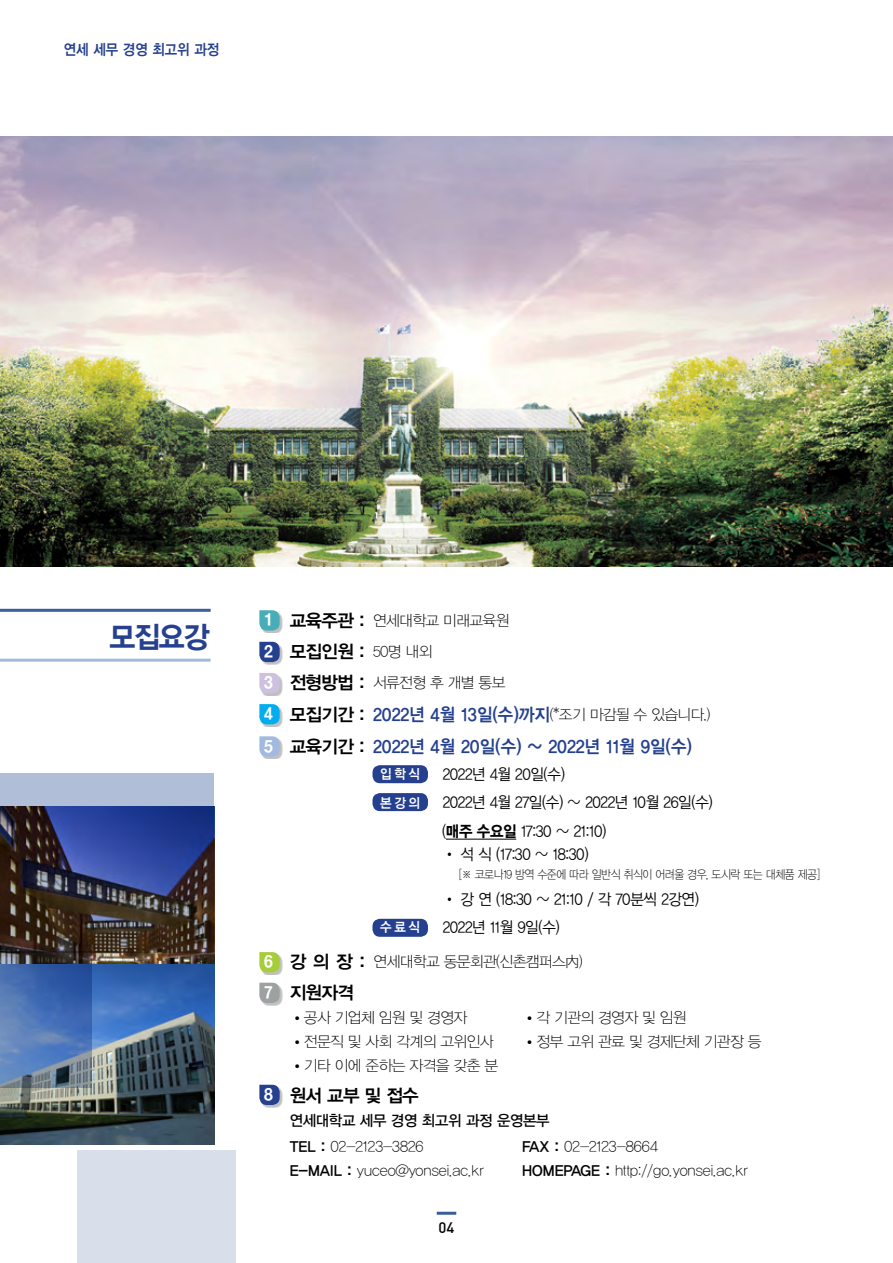
<style>
.page{position:relative;width:893px;height:1263px;background:#fff}
.page>*{position:absolute;margin:0;border:0;box-sizing:border-box;transform-origin:0 0}
.t1{font:30px "YDVYGO15";color:#25408f;scale:.94 1}
.t2{font:18px/32.7px "YDVYGO34";color:#25408f;scale:.93 1}
.t3{font:18px "YDVYGO14";letter-spacing:-.035em;color:#000}
.t4{font:700 16.8px/31.5px "Yonsei";color:#fff;text-align:justify;scale:.94 1}
.t5{font:15.75px/28.5px "YDVYGO32";letter-spacing:-.025em;color:#000;scale:.93 1}
.t6{font:15px "YDVYGO11";letter-spacing:-.045em;color:#000}
.t7{font:15px "YDVYGO11";color:#000}
.t8{font:15px "YDVYGO13";letter-spacing:-.02em;color:#000}
.t9{font:15px "YDVYGO14";color:#25408f;scale:.9 1}
.t10{font:15px "Dinmed";color:#000}
.t11{font:13.5px "YDVYGO34";letter-spacing:.2em;color:#fff;scale:.93 1}
.t12{font:12px "YDVYGO11";letter-spacing:-.04em;color:#000;scale:.9 1}
.s1{font-family:"YDVYGO14";font-size:18px}
.s2{font-family:"YDVYGO11";font-size:15px}
.s3{font-family:"YDVYGO14";color:#000}
.s4{font-family:"YDVYGO11";font-size:15px;color:#000}
.s5{font-family:"YDVYGO35"}
.s6{font-family:"Adobe Myungjo Std";font-weight:500}
.s7{font-family:"YDVYGO14"}
</style>
<div class="page">
<div style="left:372px;top:793px;width:56px;height:18px;background:#25408f;border-radius:8px"></div>
<div style="left:372px;top:765px;width:56px;height:18px;background:#25408f;border-radius:8px"></div>
<img style="left:91px;top:953px;width:123px;height:12px">
<img style="left:0;top:773px;width:214px;height:180px">
<div style="left:372px;top:919px;width:56px;height:18px;background:#25408f;border-radius:8px"></div>
<hr style="left:446px;top:839px;width:70px;height:1px;background:#000">
<div style="left:261px;top:613px;width:22px;height:20px;background:#000;opacity:.25"></div>
<svg style="left:259px;top:610px;width:21px;height:20px"></svg>
<div style="left:261px;top:644px;width:22px;height:21px;background:#000;opacity:.25"></div>
<svg style="left:259px;top:642px;width:21px;height:20px"></svg>
<div style="left:261px;top:675px;width:22px;height:21px;background:#000;opacity:.25"></div>
<svg style="left:259px;top:673px;width:21px;height:20px"></svg>
<div style="left:261px;top:706px;width:22px;height:21px;background:#000;opacity:.25"></div>
<svg style="left:259px;top:704px;width:21px;height:20px"></svg>
<div style="left:261px;top:739px;width:22px;height:20px;background:#000;opacity:.25"></div>
<svg style="left:259px;top:736px;width:21px;height:21px"></svg>
<div style="left:261px;top:954px;width:22px;height:21px;background:#000;opacity:.25"></div>
<svg style="left:259px;top:952px;width:21px;height:20px"></svg>
<div style="left:261px;top:985px;width:22px;height:20px;background:#000;opacity:.25"></div>
<svg style="left:259px;top:983px;width:21px;height:20px"></svg>
<div style="left:261px;top:1087px;width:22px;height:20px;background:#000;opacity:.25"></div>
<svg style="left:259px;top:1085px;width:21px;height:20px"></svg>
<hr style="left:437px;top:1212px;width:19px;height:3px;background:#3a5d9e">
<hr style="left:0;top:659px;width:211px;height:3px;background:#a2b9e0">
<hr style="left:0;top:609px;width:211px;height:3px;background:#3a5d9e">
<img style="left:0;top:965px;width:214px;height:179px">
<svg style="left:0;top:952px;width:91px;height:136px;background:#4e6ea1"></svg>
<div style="left:77px;top:1151px;width:159px;height:112px;background:#d8dfeb"></div>
<img style="left:0;top:136px;width:893px;height:431px">
<p class="t9" style="left:64px;top:41px;width:174px">연세 세무 경영 최고위 과정</p>
<h1 class="t1" style="left:109px;top:619px;width:108px">모집요강</h1>
<p class="t4" style="left:264px;top:605px;width:12px">1<br>2<br>3<br>4<br>5</p>
<p class="t4" style="left:264px;top:947px;width:12px;line-height:30.6px">6<br>7</p>
<p class="t4" style="left:264px;top:1079px;width:12px">8</p>
<p class="t6" style="left:290px;top:612px;width:221px"><span class="s1">교육주관 :</span> 연세대학교 미래교육원</p>
<p class="t3" style="left:290px;top:641px;width:144px">모집인원 : <span class="s2">50명 내외</span></p>
<p class="t6" style="left:290px;top:674px;width:217px"><span class="s1">전형방법 :</span> 서류전형 후 개별 통보</p>
<p class="t2" style="left:290px;top:698px;width:454px"><span class="s3">모집기간 :</span> 2022년 4월 13일(수)까지<span class="s4">(*조기 마감될 수 있습니다.) </span><span class="s3">교육기간 :</span> 2022년 4월 20일(수) ~ 2022년 11월 9일(수)</p>
<p class="t11" style="left:380px;top:766px;width:44px">입학식</p>
<p class="t5" style="left:443px;top:760px;width:133px">2022년 4월 20일(수)</p>
<p class="t11" style="left:380px;top:795px;width:44px">본강의</p>
<p class="t5" style="left:442px;top:788px;width:292px">2022년 4월 27일(수) ~ 2022년 10월 26일(수) (<span class="s5">매주 수요일</span> 17:30 ~ 21:10)</p>
<p class="t5" style="left:443px;top:839px;width:158px">• 석 식 (17:30 ~ 18:30)</p>
<p class="t12" style="left:459px;top:867px;width:402px">[※ 코로나19 방역 수준에 따라 일반식 취식이 어려울 경우, 도시락 또는 대체품 제공]</p>
<p class="t5" style="left:443px;top:884px;width:277px">• 강 연 (18:30 ~ 21:10 / 각 70분씩 2강연)</p>
<p class="t11" style="left:380px;top:919px;width:44px">수료식</p>
<p class="t5" style="left:443px;top:913px;width:127px">2022년 11월 9일(수)</p>
<p class="t6" style="left:290px;top:952px;width:295px"><span class="s1">강 의 장 :</span> 연세대학교 동문회관(신촌캠퍼스內)</p>
<p class="t3" style="left:290px;top:982px;width:66px">지원자격</p>
<p class="t6" style="left:290px;top:1009px;width:179px"><span class="s6">•</span>공사 기업체 임원 및 경영자</p>
<p class="t6" style="left:522px;top:1009px;width:166px"><span class="s6">•</span>각 기관의 경영자 및 임원</p>
<p class="t6" style="left:290px;top:1033px;width:205px"><span class="s6">•</span>전문직 및 사회 각계의 고위인사</p>
<p class="t6" style="left:522px;top:1033px;width:241px"><span class="s6">•</span>정부 고위 관료 및 경제단체 기관장 등</p>
<p class="t6" style="left:290px;top:1057px;width:210px"><span class="s6">•</span>기타 이에 준하는 자격을 갖춘 분</p>
<p class="t3" style="left:290px;top:1085px;width:131px">원서 교부 및 접수</p>
<p class="t8" style="left:290px;top:1112px;width:262px">연세대학교 세무 경영 최고위 과정 운영본부</p>
<p class="t7" style="left:290px;top:1138px;width:135px"><span class="s7">TEL :</span> 02-2123-3826</p>
<p class="t7" style="left:522px;top:1138px;width:137px"><span class="s7">FAX :</span> 02-2123-8664</p>
<p class="t7" style="left:290px;top:1162px;width:196px"><span class="s7">E-MAIL :</span> yuceo@yonsei.ac.kr</p>
<p class="t7" style="left:522px;top:1162px;width:227px"><span class="s7">HOMEPAGE :</span> http://go.yonsei.ac.kr</p>
<p class="t10" style="left:438px;top:1218px;width:17px">04</p>
</div>
